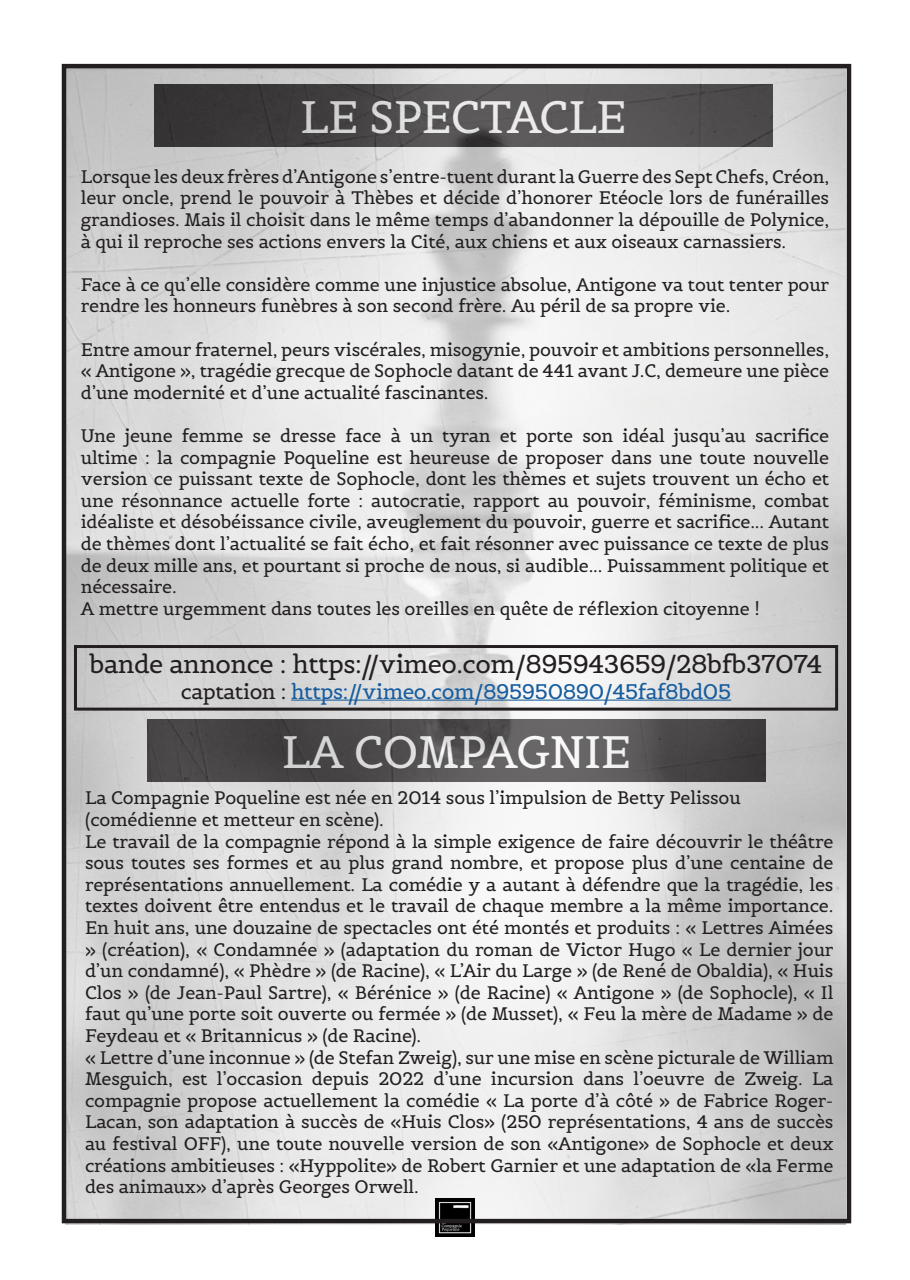
<style>
.page{position:relative;width:910px;height:1280px;background:#fff}
.page>*{position:absolute;margin:0;border:0;box-sizing:border-box;transform-origin:0 0}
.t1{font:45px "Belgrano";letter-spacing:-.02em;color:#fff}
.t2{font:25.5px "Belgrano";letter-spacing:-.02em;color:#231f20}
.t3{font:21px "Belgrano";letter-spacing:-.02em;color:#175d9e}
.t4{font:18px/21.6px "Belgrano";letter-spacing:-.01em;color:#231f20}
.s1{color:#231f20}
</style>
<div class="page">
<img style="left:66px;top:69px;width:779px;height:1156px">
<img style="left:436px;top:1198px;width:38px;height:38px">
<div style="left:62px;top:64px;width:789px;height:1159px;border:4px solid #231f20"></div>
<hr style="left:291px;top:700px;width:440px;height:1px;background:#175d9e">
<div style="left:74px;top:645px;width:764px;height:66px;border:3px solid #231f20"></div>
<h1 class="t1" style="left:300px;top:89px;width:328px">LE SPECTACLE</h1>
<p class="t4" style="left:81px;top:166px;width:750px;text-align:justify">Lorsque les deux frères d’Antigone s’entre-tuent durant la Guerre des Sept Chefs, Créon, leur oncle, prend le pouvoir à Thèbes et décide d’honorer Etéocle lors de funérailles grandioses. Mais il choisit dans le même temps d’abandonner la dépouille de Polynice, à qui il reproche ses actions envers la Cité, aux chiens et aux oiseaux carnassiers.</p>
<p class="t4" style="left:81px;top:274px;width:750px">Face à ce qu’elle considère comme une injustice absolue, Antigone va tout tenter pour rendre les honneurs funèbres à son second frère. Au péril de sa propre vie.</p>
<p class="t4" style="left:81px;top:338px;width:750px;text-align:justify">Entre amour fraternel, peurs viscérales, misogynie, pouvoir et ambitions personnelles, « Antigone », tragédie grecque de Sophocle datant de 441 avant J.C, demeure une pièce d’une modernité et d’une actualité fascinantes.</p>
<p class="t4" style="left:81px;top:425px;width:750px">Une jeune femme se dresse face à un tyran et porte son idéal jusqu’au sacrifice ultime : la compagnie Poqueline est heureuse de proposer dans une toute nouvelle version ce puissant texte de Sophocle, dont les thèmes et sujets trouvent un écho et une résonnance actuelle forte : autocratie, rapport au pouvoir, féminisme, combat idéaliste et désobéissance civile, aveuglement du pouvoir, guerre et sacrifice... Autant de thèmes dont l’actualité se fait écho, et fait résonner avec puissance ce texte de plus de deux mille ans, et pourtant si proche de nous, si audible... Puissamment politique et nécessaire.<br>A mettre urgemment dans toutes les oreilles en quête de réflexion citoyenne !</p>
<h2 class="t2" style="left:90px;top:648px;width:734px">bande annonce : https://vimeo.com/895943659/28bfb37074</h2>
<p class="t3" style="left:181px;top:678px;width:552px"><span class="s1">captation :</span> https://vimeo.com/895950890/45faf8bd05</p>
<h1 class="t1" style="left:282px;top:723px;width:351px">LA COMPAGNIE</h1>
<p class="t4" style="left:85px;top:787px;width:750px">La Compagnie Poqueline est née en 2014 sous l’impulsion de Betty Pelissou (comédienne et metteur en scène).<br>Le travail de la compagnie répond à la simple exigence de faire découvrir le théâtre sous toutes ses formes et au plus grand nombre, et propose plus d’une centaine de représentations annuellement. La comédie y a autant à défendre que la tragédie, les textes doivent être entendus et le travail de chaque membre a la même importance.<br>En huit ans, une douzaine de spectacles ont été montés et produits : « Lettres Aimées » (création), « Condamnée » (adaptation du roman de Victor Hugo « Le dernier jour d’un condamné), « Phèdre » (de Racine), « L’Air du Large » (de René de Obaldia), « Huis Clos » (de Jean-Paul Sartre), « Bérénice » (de Racine) « Antigone » (de Sophocle), « Il faut qu’une porte soit ouverte ou fermée » (de Musset), « Feu la mère de Madame » de Feydeau et « Britannicus » (de Racine).<br>« Lettre d’une inconnue » (de Stefan Zweig), sur une mise en scène picturale de William Mesguich, est l’occasion depuis 2022 d’une incursion dans l’oeuvre de Zweig. La compagnie propose actuellement la comédie « La porte d’à côté » de Fabrice Roger-Lacan, son adaptation à succès de «Huis Clos» (250 représentations, 4 ans de succès au festival OFF), une toute nouvelle version de son «Antigone» de Sophocle et deux créations ambitieuses : «Hyppolite» de Robert Garnier et une adaptation de «la Ferme des animaux» d’après Georges Orwell.</p>
</div>
